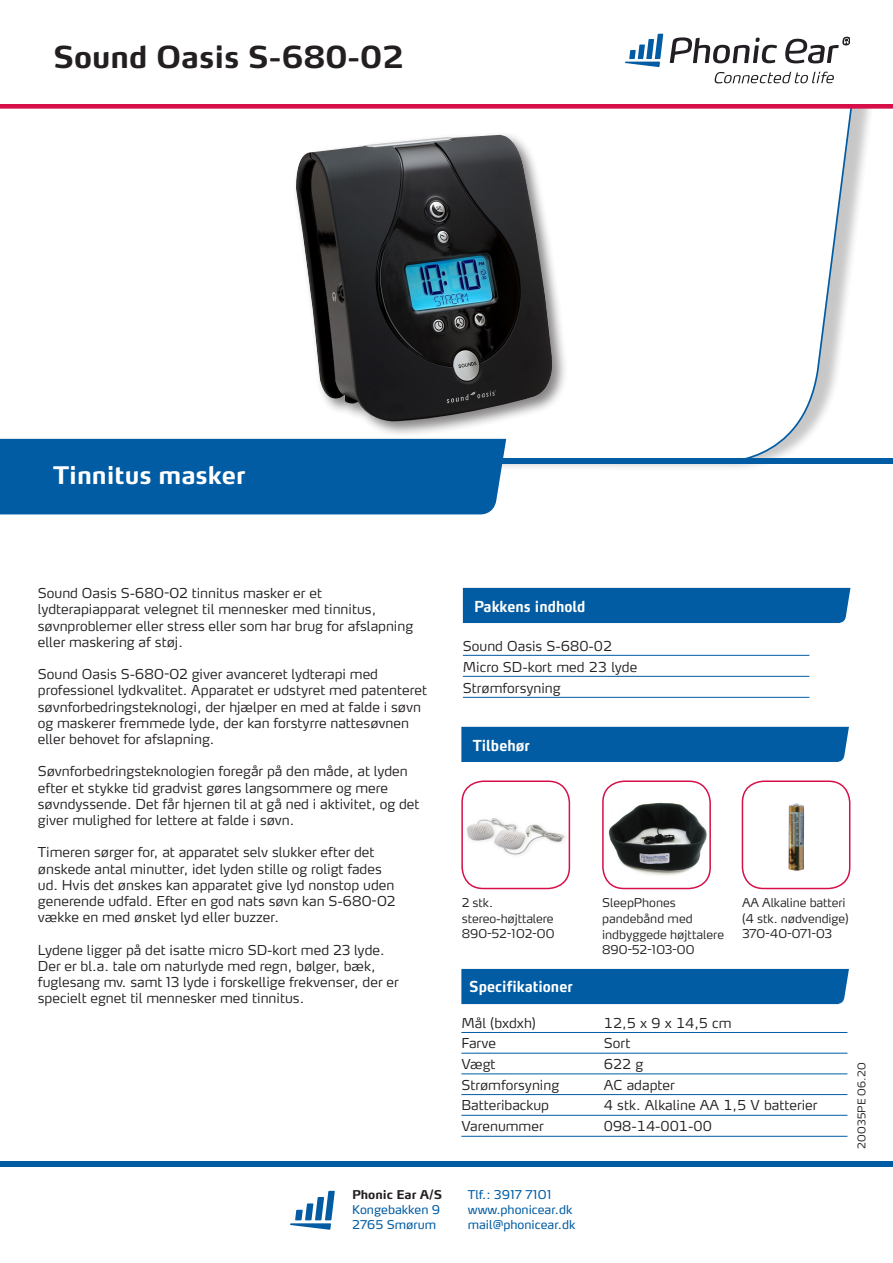
<style>
.page{position:relative;width:893px;height:1263px;background:#fff}
.page>*{position:absolute;margin:0;border:0;box-sizing:border-box;transform-origin:0 0}
.t1{font:700 30px "Max Pro";color:#231f20}
.t2{font:700 24px "Max Pro";color:#fff}
.t3{font:700 15px "Max Pro";color:#fff;scale:.9 1}
.t4{font:300 13.5px/16.2px "Max Pro";color:#231f20}
.t5{font:300 12px/15.8px "Max Pro";color:#231f20}
.t6{font:12px/15px "Max Pro";color:#015ca3}
.t7{font:700 12px "Max Pro";color:#231f20}
.t8{font:300 10.5px "Max Pro";color:#231f20}
</style>
<div class="page">
<svg style="left:0;top:109px;width:893px;height:359px"></svg>
<div style="left:0;top:459px;width:893px;height:5px;background:#015ca3"></div>
<div style="left:0;top:439px;width:506px;height:76px;background:#015ca3"></div>
<svg style="left:0;top:104px;width:893px;height:5px;fill:#d60f48"></svg>
<svg style="left:625px;top:34px;width:38px;height:33px"></svg>
<svg style="left:670px;top:37px;width:107px;height:26px"></svg>
<svg style="left:714px;top:72px;width:120px;height:11px"></svg>
<svg style="left:785px;top:36px;width:65px;height:28px"></svg>
<div style="left:292px;top:131px;width:276px;height:306px;background:#231f20;opacity:.55"></div>
<img style="left:295px;top:135px;width:259px;height:286px">
<div style="left:0;top:1161px;width:893px;height:6px;background:#015ca3"></div>
<svg style="left:290px;top:1191px;width:45px;height:39px"></svg>
<img style="left:464px;top:793px;width:106px;height:85px">
<img style="left:605px;top:802px;width:106px;height:73px">
<div style="left:461px;top:969px;width:388px;height:35px;background:#015ca3"></div>
<div style="left:463px;top:588px;width:387px;height:35px;background:#015ca3"></div>
<div style="left:461px;top:727px;width:388px;height:35px;background:#015ca3"></div>
<div style="left:461px;top:780px;width:109px;height:109px;border:2px solid #d60f48;border-radius:21px"></div>
<div style="left:602px;top:780px;width:109px;height:109px;border:2px solid #d60f48;border-radius:21px"></div>
<div style="left:742px;top:780px;width:108px;height:109px;border:2px solid #d60f48;border-radius:21px"></div>
<img style="left:788px;top:803px;width:16px;height:68px">
<hr style="left:463px;top:655px;width:346px;height:1px;background:#015ca3">
<hr style="left:463px;top:676px;width:346px;height:1px;background:#015ca3">
<hr style="left:463px;top:697px;width:346px;height:1px;background:#015ca3">
<hr style="left:461px;top:1032px;width:386px;height:1px;background:#015ca3">
<hr style="left:461px;top:1053px;width:386px;height:1px;background:#015ca3">
<hr style="left:461px;top:1073px;width:386px;height:1px;background:#015ca3">
<hr style="left:461px;top:1094px;width:386px;height:1px;background:#015ca3">
<hr style="left:461px;top:1115px;width:386px;height:1px;background:#015ca3">
<hr style="left:461px;top:1136px;width:386px;height:1px;background:#015ca3">
<h1 class="t1" style="left:53px;top:32px;width:352px">Sound Oasis S-680-02</h1>
<h2 class="t2" style="left:53px;top:455px;width:194px">Tinnitus masker</h2>
<p class="t4" style="left:38px;top:584px;width:377px">Sound Oasis S-680-02 tinnitus masker er et lydterapiapparat velegnet til mennesker med tinnitus, søvnproblemer eller stress eller som har brug for afslapning eller maskering af støj.</p>
<p class="t4" style="left:38px;top:665px;width:391px">Sound Oasis S-680-02 giver avanceret lydterapi med professionel lydkvalitet. Apparatet er udstyret med patenteret søvnforbedringsteknologi, der hjælper en med at falde i søvn og maskerer fremmede lyde, der kan forstyrre nattesøvnen eller behovet for afslapning.</p>
<p class="t4" style="left:38px;top:762px;width:383px">Søvnforbedringsteknologien foregår på den måde, at lyden efter et stykke tid gradvist gøres langsommere og mere søvndyssende. Det får hjernen til at gå ned i aktivitet, og det giver mulighed for lettere at falde i søvn.</p>
<p class="t4" style="left:38px;top:843px;width:359px">Timeren sørger for, at apparatet selv slukker efter det ønskede antal minutter, idet lyden stille og roligt fades ud. Hvis det ønskes kan apparatet give lyd nonstop uden generende udfald. Efter en god nats søvn kan S-680-02 vække en med ønsket lyd eller buzzer.</p>
<p class="t4" style="left:38px;top:940px;width:362px">Lydene ligger på det isatte micro SD-kort med 23 lyde.<br>Der er bl.a. tale om naturlyde med regn, bølger, bæk, fuglesang mv. samt 13 lyde i forskellige frekvenser, der er specielt egnet til mennesker med tinnitus.</p>
<p class="t7" style="left:352px;top:1184px;width:92px">Phonic Ear A/S</p>
<p class="t6" style="left:352px;top:1201px;width:89px">Kongebakken 9<br>2765 Smørum</p>
<p class="t3" style="left:474px;top:594px;width:125px">Pakkens indhold</p>
<p class="t4" style="left:463px;top:634px;width:176px;line-height:21px">Sound Oasis S-680-02<br>Micro SD-kort med 23 lyde<br>Strømforsyning</p>
<p class="t3" style="left:473px;top:733px;width:65px">Tilbehør</p>
<p class="t5" style="left:462px;top:893px;width:94px">2 stk. stereo-højttalere<br>890-52-102-00</p>
<p class="t5" style="left:602px;top:894px;width:124px">SleepPhones pandebånd med indbyggede højttalere<br>890-52-103-00</p>
<p class="t5" style="left:742px;top:893px;width:108px">AA Alkaline batteri (4 stk. nødvendige)<br>370-40-071-03</p>
<p class="t3" style="left:469px;top:974px;width:116px">Specifikationer</p>
<p class="t4" style="left:461px;top:1013px;width:76px">Mål (bxdxh)</p>
<p class="t4" style="left:604px;top:1013px;width:129px">12,5 x 9 x 14,5 cm</p>
<p class="t4" style="left:461px;top:1034px;width:36px">Farve</p>
<p class="t4" style="left:604px;top:1034px;width:28px">Sort</p>
<p class="t4" style="left:461px;top:1055px;width:36px">Vægt</p>
<p class="t4" style="left:604px;top:1055px;width:41px">622 g</p>
<p class="t4" style="left:461px;top:1075px;width:99px">Strømforsyning</p>
<p class="t4" style="left:604px;top:1075px;width:73px">AC adapter</p>
<p class="t4" style="left:461px;top:1096px;width:89px">Batteribackup</p>
<p class="t4" style="left:604px;top:1096px;width:215px">4 stk. Alkaline AA 1,5 V batterier</p>
<p class="t4" style="left:461px;top:1117px;width:84px">Varenummer</p>
<p class="t4" style="left:604px;top:1117px;width:110px">098-14-001-00</p>
<p class="t8" style="left:853px;top:1149px;width:88px;rotate:-90deg">20035PE 06.20</p>
<p class="t6" style="left:468px;top:1186px;width:109px">Tlf.: 3917 7101 www.phonicear.dk mail@phonicear.dk</p>
</div>
